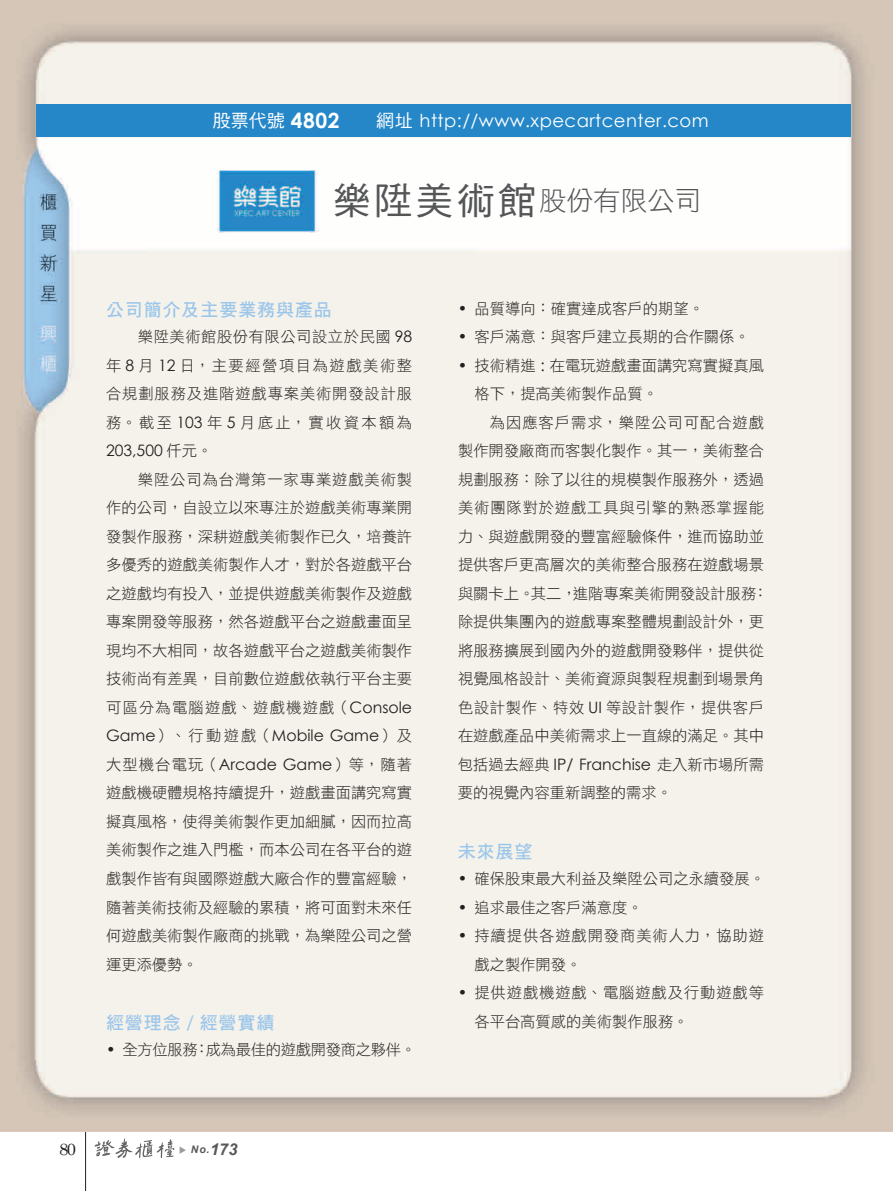
<style>
.page{position:relative;width:893px;height:1191px;background:#fff}
.page>*{position:absolute;margin:0;border:0;box-sizing:border-box;transform-origin:0 0}
.t1{font:27px "DF Hei Std W3";color:#545557}
.t2{font:18px "Century Gothic";letter-spacing:.025em;color:#fff}
.t3{font:18px "DF Hei Std W7";letter-spacing:.05em;color:#9bc6ea}
.t4{font:18px "DF Hei Std W5";color:#fff}
.t5{font:16.5px "Century";color:#231f20}
.t6{font:15.75px "Century Gothic";color:#231f20}
.t7{font:15.3px/28.5px "DF Hei Std W3";color:#231f20;text-align:justify}
.t8{font:15.3px/28.5px "DF Hei Std W3";letter-spacing:.06em;color:#231f20}
.t9{font:15.3px "DF Hei Std W3";letter-spacing:-.02em;color:#231f20}
.t10{font:italic 700 10.5px "Arial";color:#57585a}
.s1{font-family:"Century Gothic";font-weight:700;font-size:21px}
.s2{font-family:"DF Hei Std W5"}
.s3{font-family:"DF Hei Std W5";font-size:37.5px}
.s4{font-family:"Century Gothic";font-size:15.75px}
.s5{font-family:"DF Hei Std W3";font-size:15.3px}
.s6{font-family:"Century Gothic";font-size:18.6px}
.s7{font-size:16.35px}
</style>
<div class="page">
<hr style="left:85px;top:1131px;width:1px;height:60px;background:#231f20">
<svg style="left:95px;top:1138px;width:79px;height:20px"></svg>
<svg style="left:180px;top:1147px;width:6px;height:6px"></svg>
<img style="left:0;top:0;width:893px;height:1131px">
<div style="left:37px;top:104px;width:814px;height:32px;background:#2587c8"></div>
<img style="left:217px;top:171px;width:101px;height:61px">
<p class="t4" style="left:213px;top:111px;width:128px">股票代號 <span class="s1">4802</span></p>
<p class="t2" style="left:376px;top:108px;width:334px"><span class="s2">網址</span> http://www.xpecartcenter.com</p>
<h1 class="t1" style="left:333px;top:185px;width:370px"><span class="s3">樂陞美術館</span>股份有限公司</h1>
<p class="t3" style="left:106px;top:300px;width:227px">公司簡介及主要業務與產品</p>
<p class="t7" style="left:106px;top:322px;width:308px;text-indent:32px">樂陞美術館股份有限公司設立於民國 <span class="s4">98</span>年 <span class="s4">8</span> 月 <span class="s4">12</span> 日，主要經營項目為遊戲美術整合規劃服務及進階遊戲專案美術開發設計服務。截至 <span class="s4">103</span> 年 <span class="s4">5</span> 月底止，實收資本額為</p>
<p class="t6" style="left:106px;top:439px;width:108px">203,500 <span class="s5">仟元。</span></p>
<p class="t7" style="left:106px;top:465px;width:308px;text-indent:32px">樂陞公司為台灣第一家專業遊戲美術製作的公司，自設立以來專注於遊戲美術專業開發製作服務，深耕遊戲美術製作已久，培養許多優秀的遊戲美術製作人才，對於各遊戲平台之遊戲均有投入，並提供遊戲美術製作及遊戲專案開發等服務，然各遊戲平台之遊戲畫面呈現均不大相同，故各遊戲平台之遊戲美術製作技術尚有差異，目前數位遊戲依執行平台主要可區分為電腦遊戲、遊戲機遊戲（<span class="s4">Console</span></p>
<p class="t6" style="left:106px;top:724px;width:308px">Game<span class="s5">）、行動遊戲（</span>Mobile Game<span class="s5">）及</span></p>
<p class="t7" style="left:106px;top:750px;width:308px">大型機台電玩（<span class="s4">Arcade Game</span>）等，隨著遊戲機硬體規格持續提升，遊戲畫面講究寫實擬真風格，使得美術製作更加細膩，因而拉高美術製作之進入門檻，而本公司在各平台的遊戲製作皆有與國際遊戲大廠合作的豐富經驗，隨著美術技術及經驗的累積，將可面對未來任何遊戲美術製作廠商的挑戰，為樂陞公司之營運更添優勢。</p>
<p class="t3" style="left:106px;top:1012px;width:170px">經營理念 <span class="s6">/</span> 經營實績</p>
<p class="t9" style="left:106px;top:1041px;width:311px"><span class="s4">•</span> 全方位服務：成為最佳的遊戲開發商之夥伴。</p>
<p class="t5" style="left:59px;top:1135px;width:19px">80</p>
<p class="t10" style="left:191px;top:1142px;width:48px">No.<span class="s7">173</span></p>
<p class="t7" style="left:458px;top:294px;width:247px"><span class="s4">•</span> 品質導向：確實達成客戶的期望。</p>
<p class="t7" style="left:458px;top:322px;width:293px"><span class="s4">•</span> 客戶滿意：與客戶建立長期的合作關係。</p>
<p class="t7" style="left:474px;top:351px;width:291px;text-indent:-16px"><span class="s4">•</span> 技術精進 <span class="s4">:</span> 在電玩遊戲畫面講究寫實擬真風格下，提高美術製作品質。</p>
<p class="t7" style="left:458px;top:408px;width:312px;text-align:left;text-indent:32px">為因應客戶需求，樂陞公司可配合遊戲製作開發廠商而客製化製作。其一，美術整合規劃服務：除了以往的規模製作服務外，透過美術團隊對於遊戲工具與引擎的熟悉掌握能力、與遊戲開發的豐富經驗條件，進而協助並提供客戶更高層次的美術整合服務在遊戲場景與關卡上。其二，進階專案美術開發設計服務：除提供集團內的遊戲專案整體規劃設計外，更將服務擴展到國內外的遊戲開發夥伴，提供從視覺風格設計、美術資源與製程規劃到場景角色設計製作、特效 <span class="s4">UI</span> 等設計製作，提供客戶在遊戲產品中美術需求上一直線的滿足。其中包括過去經典 <span class="s4">IP/ Franchise</span> 走入新市場所需要的視覺內容重新調整的需求。</p>
<p class="t3" style="left:458px;top:841px;width:76px">未來展望</p>
<p class="t7" style="left:458px;top:864px;width:309px"><span class="s4">•</span> 確保股東最大利益及樂陞公司之永續發展。</p>
<p class="t7" style="left:458px;top:892px;width:186px"><span class="s4">•</span> 追求最佳之客戶滿意度。</p>
<p class="t8" style="left:474px;top:921px;width:291px;text-indent:-16px"><span class="s4">•</span> 持續提供各遊戲開發商美術人力，協助遊戲之製作開發。</p>
<p class="t8" style="left:474px;top:978px;width:291px;text-indent:-16px"><span class="s4">•</span> 提供遊戲機遊戲、電腦遊戲及行動遊戲等各平台高質感的美術製作服務。</p>
</div>
